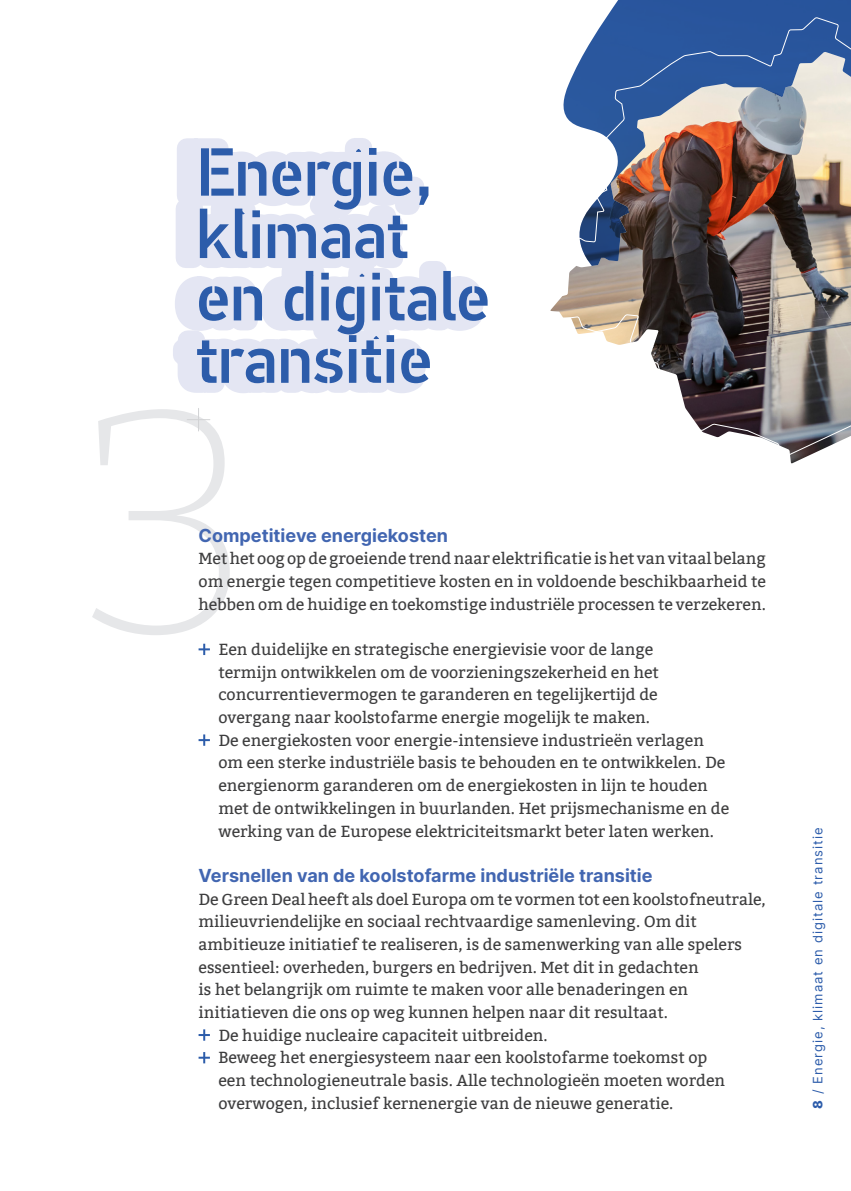
<style>
.page{position:relative;width:851px;height:1191px;background:#fff}
.page>*{position:absolute;margin:0;border:0;box-sizing:border-box;transform-origin:0 0}
.t1{font:500 68px "PF Din Stencil";color:#2c5caa}
.t2{font:700 18px "Inter";color:#4266b1}
.t3{font:16px/22.6px "Bitter";color:#3e3e3f}
.t4{font:13px "Inter";letter-spacing:.08em;color:#2c5caa}
.s1{font-weight:800}
</style>
<div class="page">
<div style="left:606px;top:0;width:244px;height:17px;background:#28549c"></div>
<img style="left:550px;top:17px;width:300px;height:447px">
<svg style="left:198px;top:643px;width:12px;height:12px"></svg>
<svg style="left:198px;top:734px;width:12px;height:12px"></svg>
<svg style="left:198px;top:1029px;width:12px;height:11px"></svg>
<svg style="left:198px;top:1052px;width:12px;height:11px"></svg>
<svg style="left:92px;top:138px;width:392px;height:497px"></svg>
<p class="t1" style="left:196px;top:132px;width:239px">Energie,</p>
<p class="t1" style="left:196px;top:195px;width:213px">klimaat</p>
<p class="t1" style="left:196px;top:257px;width:295px">en digitale</p>
<p class="t1" style="left:196px;top:319px;width:237px">transitie</p>
<p class="t2" style="left:198px;top:522px;width:251px">Competitieve energiekosten</p>
<p class="t3" style="left:198px;top:547px;width:568px;text-align:justify">Met het oog op de groeiende trend naar elektrificatie is het van vitaal belang om energie tegen competitieve kosten en in voldoende beschikbaarheid te hebben om de huidige en toekomstige industriële processen te verzekeren.</p>
<p class="t3" style="left:218px;top:638px;width:442px">Een duidelijke en strategische energievisie voor de lange termijn ontwikkelen om de voorzieningszekerheid en het concurrentievermogen te garanderen en tegelijkertijd de overgang naar koolstofarme energie mogelijk te maken.</p>
<p class="t3" style="left:218px;top:729px;width:512px">De energiekosten voor energie-intensieve industrieën verlagen om een sterke industriële basis te behouden en te ontwikkelen. De energienorm garanderen om de energiekosten in lijn te houden met de ontwikkelingen in buurlanden. Het prijsmechanisme en de werking van de Europese elektriciteitsmarkt beter laten werken.</p>
<p class="t2" style="left:198px;top:862px;width:455px">Versnellen van de koolstofarme industriële transitie</p>
<p class="t3" style="left:198px;top:888px;width:568px">De Green Deal heeft als doel Europa om te vormen tot een koolstofneutrale, milieuvriendelijke en sociaal rechtvaardige samenleving. Om dit ambitieuze initiatief te realiseren, is de samenwerking van alle spelers essentieel: overheden, burgers en bedrijven. Met dit in gedachten<br>is het belangrijk om ruimte te maken voor alle benaderingen en initiatieven die ons op weg kunnen helpen naar dit resultaat.</p>
<p class="t3" style="left:218px;top:1024px;width:331px">De huidige nucleaire capaciteit uitbreiden.</p>
<p class="t3" style="left:218px;top:1046px;width:508px">Beweeg het energiesysteem naar een koolstofarme toekomst op een technologieneutrale basis. Alle technologieën moeten worden overwogen, inclusief kernenergie van de nieuwe generatie.</p>
<p class="t4" style="left:808px;top:1108px;width:283px;rotate:-90deg"><span class="s1">8</span> / Energie, klimaat en digitale transitie</p>
</div>
